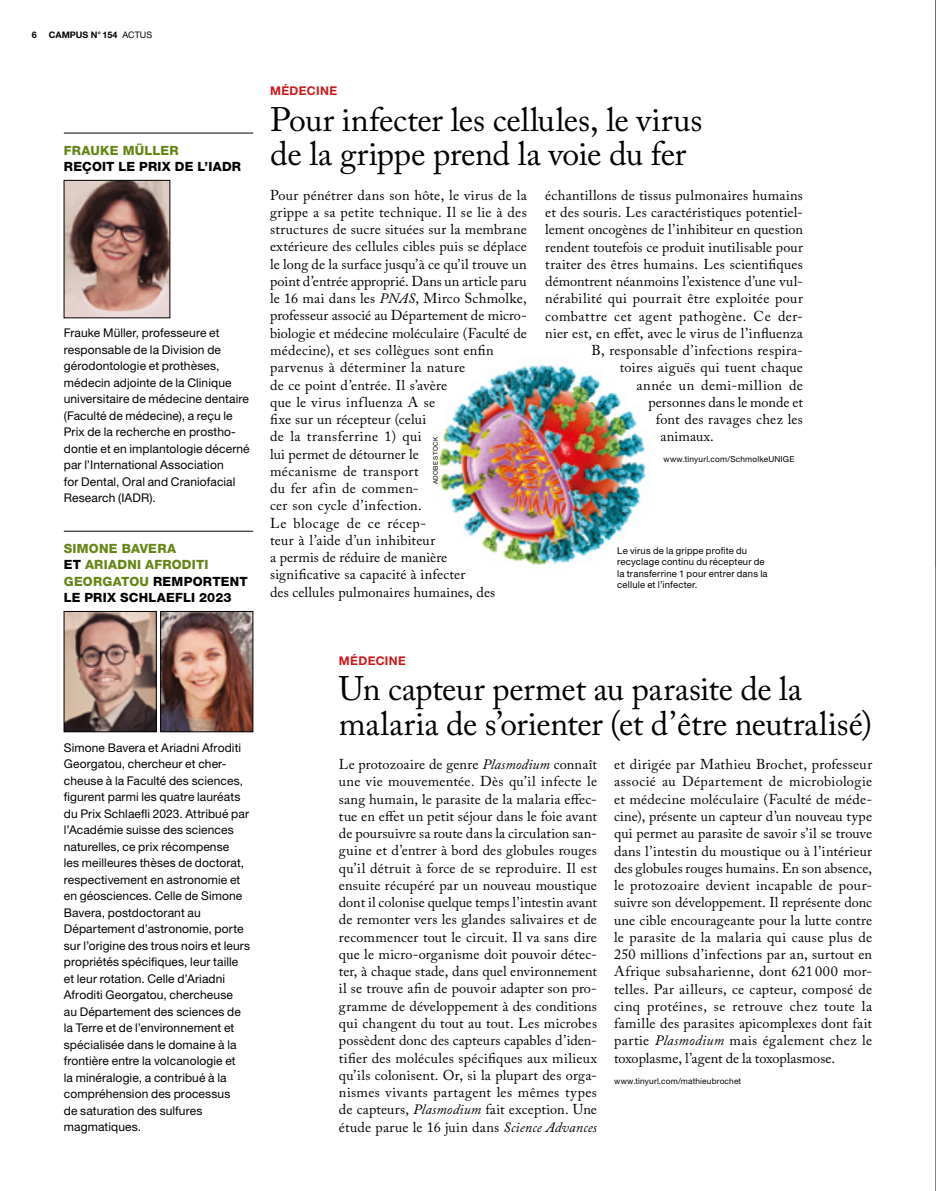
<style>
.page{position:relative;width:936px;height:1191px;background:#fff}
.page>*{position:absolute;margin:0;border:0;box-sizing:border-box;transform-origin:0 0}
.t1{font:33.75px/34.5px "Adobe Caslon Pro";letter-spacing:-.01em;color:#000}
.t2{font:14.25px/17.2px "Adobe Caslon Pro";letter-spacing:.015em;color:#000;text-align:justify}
.t3{font:14.25px "Adobe Caslon Pro";letter-spacing:.035em;color:#000}
.t4{font:14.25px "Adobe Caslon Pro";letter-spacing:.04em;color:#000}
.t5{font:800 12.75px/16.5px "Helvetica Neue LT Std";letter-spacing:.02em;color:#658515}
.t6{font:800 12.75px "Helvetica Neue LT Std";letter-spacing:.02em;color:#000}
.t7{font:12px/16.5px "Helvetica Neue LT Std";letter-spacing:.01em;color:#000}
.t8{font:700 12px "Helvetica Neue LT Std";letter-spacing:.03em;color:#cd1719}
.t9{font:9.45px/11.2px "Helvetica Neue LT Std";letter-spacing:.02em;color:#000}
.t10{font:700 9px "Helvetica Neue LT Std";color:#000}
.t11{font:8.25px "Helvetica Neue LT Std";letter-spacing:.025em;color:#000}
.t12{font:6.3px "Helvetica Neue LT Std";letter-spacing:.04em;color:#000}
.s1{font-weight:400}
.s2{color:#000}
.s3{font-style:italic}
</style>
<div class="page">
<svg style="left:935px;top:0;width:1px;height:1191px"></svg>
<hr style="left:64px;top:133px;width:189px;height:1px;background:#000">
<hr style="left:64px;top:531px;width:189px;height:1px;background:#000">
<img style="left:66px;top:182px;width:102px;height:134px">
<img style="left:66px;top:613px;width:88px;height:117px">
<div style="left:64px;top:611px;width:92px;height:121px;border:1px solid #000"></div>
<img style="left:162px;top:613px;width:89px;height:117px">
<div style="left:160px;top:611px;width:93px;height:121px;border:1px solid #000"></div>
<img style="left:438px;top:364px;width:208px;height:202px">
<p class="t10" style="left:32px;top:30px;width:7px">6</p>
<p class="t10" style="left:49px;top:30px;width:105px">CAMPUS N°154 <span class="s1">ACTUS</span></p>
<p class="t5" style="left:64px;top:142px;width:116px">FRAUKE MÜLLER</p>
<p class="t6" style="left:64px;top:159px;width:179px">REÇOIT LE PRIX DE L’IADR</p>
<p class="t7" style="left:64px;top:324px;width:187px">Frauke Müller, professeure et responsable de la Division de gérodontologie et prothèses, médecin adjointe de la Clinique universitaire de médecine dentaire (Faculté de médecine), a reçu le<br>Prix de la recherche en prostho&shy;dontie et en implantologie décerné par l’International Association<br>for Dental, Oral and Craniofacial<br>Research (IADR).</p>
<p class="t5" style="left:64px;top:540px;width:185px">SIMONE BAVERA<br><span class="s2">ET</span> ARIADNI AFRODITI<br>GEORGATOU <span class="s2">REMPORTENT<br>LE PRIX SCHLAEFLI 2023</span></p>
<p class="t8" style="left:270px;top:83px;width:67px">MÉDECINE</p>
<h1 class="t1" style="left:270px;top:102px;width:433px">Pour infecter les cellules, le virus de la grippe prend la voie du fer</h1>
<p class="t2" style="left:270px;top:186px;width:258px;text-align:left">Pour pénétrer dans son hôte, le virus de la grippe a sa petite technique. Il se lie à des structures de sucre situées sur la membrane extérieure des cellules cibles puis se déplace le long de la surface jusqu’à ce qu’il trouve un point d’entrée approprié. Dans un article paru le 16 mai dans les <span class="s3">PNAS</span>, Mirco Schmolke, professeur associé au Département de micro&shy;biologie et médecine moléculaire (Faculté de médecine), et ses collègues sont enfin parvenus à déterminer la nature<br>de ce point d’entrée. Il s’avère<br>que le virus influenza A se<br>fixe sur un récepteur (celui<br>de la transferrine 1) qui<br>lui permet de détourner le<br>mécanisme de transport<br>du fer afin de commen-<br>cer son cycle d’infection.<br>Le blocage de ce récep-<br>teur à l’aide d’un inhibiteur<br>a permis de réduire de manière<br>significative sa capacité à infecter<br>des cellules pulmonaires humaines, des</p>
<p class="t2" style="left:545px;top:186px;width:259px">échantillons de tissus pulmonaires humains</p>
<p class="t2" style="left:545px;top:203px;width:259px">et des souris. Les caractéristiques potentiel-</p>
<p class="t2" style="left:545px;top:221px;width:259px">lement oncogènes de l’inhibiteur en question</p>
<p class="t2" style="left:545px;top:238px;width:259px">rendent toutefois ce produit inutilisable pour</p>
<p class="t2" style="left:545px;top:255px;width:259px">traiter des êtres humains. Les scientifiques</p>
<p class="t2" style="left:545px;top:272px;width:259px">démontrent néanmoins l’existence d’une vul-</p>
<p class="t2" style="left:545px;top:290px;width:259px">nérabilité qui pourrait être exploitée pour</p>
<p class="t3" style="left:545px;top:307px;width:259px">combattre cet agent pathogène. Ce der-</p>
<p class="t2" style="left:545px;top:324px;width:259px">nier est, en effet, avec le virus de l’influenza</p>
<p class="t2" style="left:591px;top:341px;width:213px">B, responsable d’infections respira-</p>
<p class="t2" style="left:619px;top:359px;width:185px">toires aiguës qui tuent chaque</p>
<p class="t4" style="left:636px;top:376px;width:168px">année un demi-million de</p>
<p class="t2" style="left:648px;top:393px;width:156px">personnes dans le monde et</p>
<p class="t2" style="left:655px;top:410px;width:149px">font des ravages chez les</p>
<p class="t2" style="left:660px;top:428px;width:55px">animaux.</p>
<p class="t11" style="left:663px;top:454px;width:132px">www.tinyurl.com/SchmolkeUNIGE</p>
<p class="t12" style="left:432px;top:484px;width:49px;rotate:-90deg">ADOBE STOCK</p>
<p class="t9" style="left:617px;top:545px;width:152px">Le virus de la grippe profite du recyclage continu du récepteur de la transferrine 1 pour entrer dans la cellule et l’infecter.</p>
<p class="t7" style="left:64px;top:739px;width:188px">Simone Bavera et Ariadni Afroditi<br>Georgatou, chercheur et cher&shy;cheuse à la Faculté des sciences, figurent parmi les quatre lauréats du Prix Schlaefli 2023. Attribué par l’Académie suisse des sciences naturelles, ce prix récompense<br>les meilleures thèses de doctorat, respectivement en astronomie et en géosciences. Celle de Simone<br>Bavera, postdoctorant au<br>Département d’astronomie, porte sur l’origine des trous noirs et leurs propriétés spécifiques, leur taille et leur rotation. Celle d’Ariadni<br>Afroditi Georgatou, chercheuse<br>au Département des sciences de la Terre et de l’environnement et spécialisée dans le domaine à la frontière entre la volcanologie et<br>la minéralogie, a contribué à la compréhension des processus<br>de saturation des sulfures magmatiques.</p>
<p class="t8" style="left:339px;top:653px;width:67px">MÉDECINE</p>
<h1 class="t1" style="left:339px;top:671px;width:534px">Un capteur permet au parasite de la malaria de s’orienter (et d’être neutralisé)</h1>
<p class="t2" style="left:339px;top:755px;width:260px">Le protozoaire de genre <span class="s3">Plasmodium</span> connaît une vie mouvementée. Dès qu’il infecte le sang humain, le parasite de la malaria effec&shy;tue en effet un petit séjour dans le foie avant de poursuivre sa route dans la circulation san&shy;guine et d’entrer à bord des globules rouges qu’il détruit à force de se reproduire. Il est ensuite récupéré par un nouveau moustique dont il colonise quelque temps l’intestin avant de remonter vers les glandes salivaires et de recommencer tout le circuit. Il va sans dire que le micro-organisme doit pouvoir détec&shy;ter, à chaque stade, dans quel environnement il se trouve afin de pouvoir adapter son pro&shy;gramme de développement à des conditions qui changent du tout au tout. Les microbes possèdent donc des capteurs capables d’iden&shy;tifier des molécules spécifiques aux milieux qu’ils colonisent. Or, si la plupart des orga&shy;nismes vivants partagent les mêmes types de capteurs, <span class="s3">Plasmodium</span> fait exception. Une étude parue le 16 juin dans <span class="s3">Science Advances</span></p>
<p class="t2" style="left:614px;top:755px;width:260px">et dirigée par Mathieu Brochet, professeur associé au Département de microbiologie et médecine moléculaire (Faculté de méde&shy;cine), présente un capteur d’un nouveau type qui permet au parasite de savoir s’il se trouve dans l’intestin du moustique ou à l’intérieur des globules rouges humains. En son absence, le protozoaire devient incapable de pour&shy;suivre son développement. Il représente donc une cible encourageante pour la lutte contre le parasite de la malaria qui cause plus de 250 millions d’infections par an, surtout en Afrique subsaharienne, dont 621 000 mor&shy;telles. Par ailleurs, ce capteur, composé de cinq protéines, se retrouve chez toute la famille des parasites apicomplexes dont fait partie <span class="s3">Plasmodium</span> mais également chez le toxoplasme, l’agent de la toxoplasmose.</p>
<p class="t11" style="left:614px;top:1075px;width:129px">www.tinyurl.com/mathieubrochet</p>
</div>
